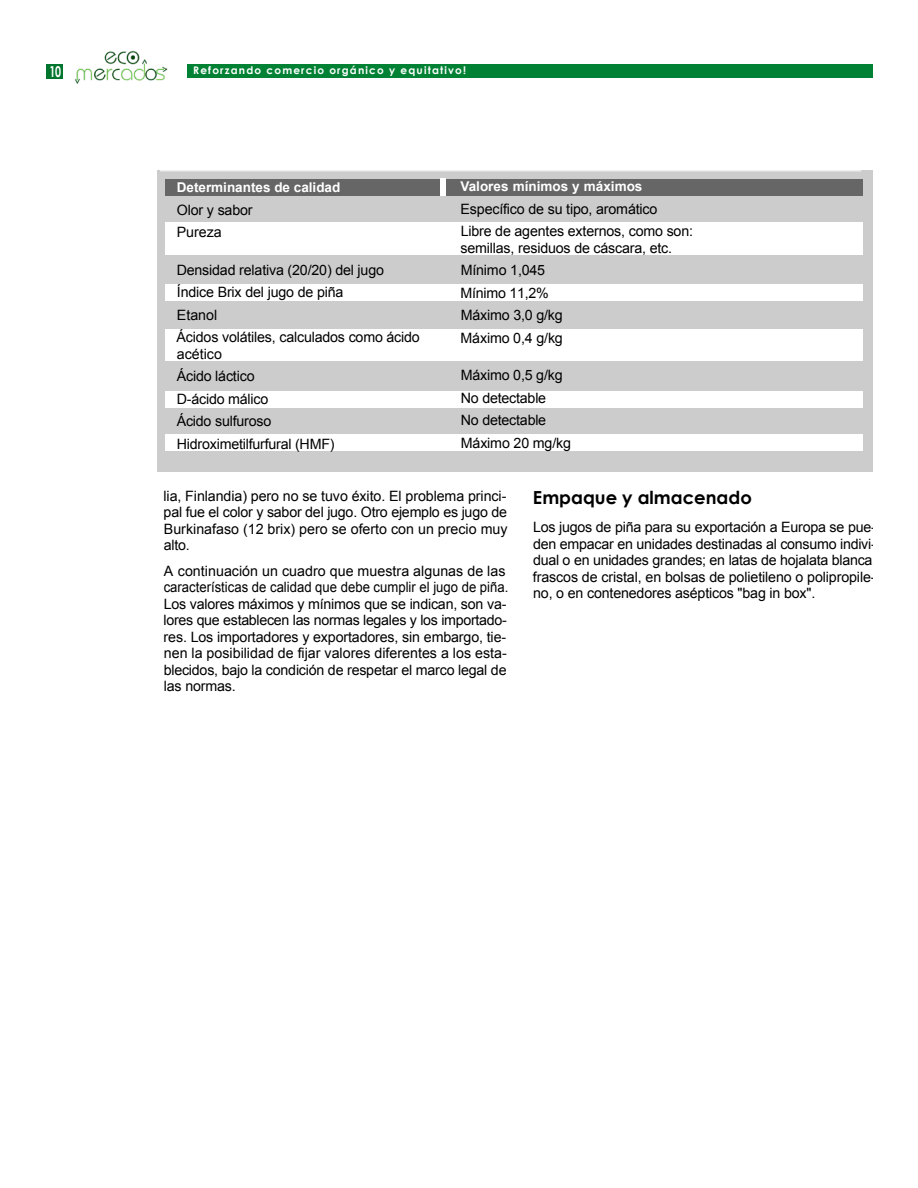
<style>
.page{position:relative;width:918px;height:1188px;background:#fff}
.page>*{position:absolute;margin:0;border:0;box-sizing:border-box;transform-origin:0 0}
.t1{font:700 18px "Century Gothic";color:#000}
.t2{font:700 15px "Century Gothic";color:#fff;scale:.71 1}
.t3{font:14.25px/22.5px "Arial";letter-spacing:-.01em;color:#000}
.t4{font:700 13.5px "Arial";color:#fff}
.t5{font:700 10.5px "Century Gothic";letter-spacing:.11em;color:#fff}
</style>
<div class="page">
<img style="left:75px;top:50px;width:93px;height:33px">
<div style="left:187px;top:64px;width:686px;height:14px;background:#008134"></div>
<div style="left:46px;top:64px;width:17px;height:14px;background:#00752e"></div>
<div style="left:158px;top:170px;width:715px;height:301px;background:#ccc"></div>
<div style="left:165px;top:223px;width:697px;height:32px;background:#fff"></div>
<div style="left:165px;top:179px;width:697px;height:17px;background:#666"></div>
<div style="left:165px;top:284px;width:697px;height:17px;background:#fff"></div>
<div style="left:165px;top:329px;width:697px;height:32px;background:#fff"></div>
<div style="left:165px;top:391px;width:697px;height:17px;background:#fff"></div>
<div style="left:165px;top:434px;width:697px;height:17px;background:#fff"></div>
<hr style="left:160px;top:171px;width:701px;height:1px;background:#fff">
<div style="left:440px;top:178px;width:6px;height:18px;background:#fff"></div>
<p class="t2" style="left:49px;top:60px;width:18px">10</p>
<p class="t5" style="left:193px;top:62px;width:274px">Reforzando comercio orgánico y equitativo!</p>
<p class="t4" style="left:177px;top:178px;width:165px">Determinantes de calidad</p>
<p class="t3" style="left:177px;top:198px;width:77px">Olor y sabor<br>Pureza</p>
<p class="t3" style="left:177px;top:258px;width:245px">Densidad relativa (20/20) del jugo<br>Índice Brix del jugo de piña<br>Etanol<br>Ácidos volátiles, calculados como ácido</p>
<p class="t3" style="left:177px;top:342px;width:159px">acético<br>Ácido láctico<br>D-ácido málico<br>Ácido sulfuroso<br>Hidroximetilfurfural (HMF)</p>
<p class="t4" style="left:461px;top:178px;width:183px">Valores mínimos y máximos</p>
<p class="t3" style="left:461px;top:198px;width:234px">Específico de su tipo, aromático<br>Libre de agentes externos, como son:</p>
<p class="t3" style="left:461px;top:237px;width:213px">semillas, residuos de cáscara, etc.<br>Mínimo 1,045<br>Mínimo 11,2%<br>Máximo 3,0 g/kg<br>Máximo 0,4 g/kg</p>
<p class="t3" style="left:461px;top:364px;width:112px">Máximo 0,5 g/kg<br>No detectable<br>No detectable<br>Máximo 20 mg/kg</p>
<p class="t3" style="left:164px;top:488px;width:346px;line-height:16.5px;text-align:justify">lia, Finlandia) pero no se tuvo éxito. El problema princi&shy;pal fue el color y sabor del jugo. Otro ejemplo es jugo de Burkinafaso (12 brix) pero se oferto con un precio muy alto.</p>
<p class="t3" style="left:164px;top:563px;width:346px;line-height:16.5px">A continuación un cuadro que muestra algunas de las características de calidad que debe cumplir el jugo de piña.<br>Los valores máximos y mínimos que se indican, son va&shy;lores que establecen las normas legales y los importado&shy;res. Los importadores y exportadores, sin embargo, tie&shy;nen la posibilidad de fijar valores diferentes a los esta&shy;blecidos, bajo la condición de respetar el marco legal de las normas.</p>
<p class="t1" style="left:533px;top:483px;width:220px">Empaque y almacenado</p>
<p class="t3" style="left:533px;top:519px;width:345px;line-height:16.5px;text-align:justify">Los jugos de piña para su exportación a Europa se pue&shy;den empacar en unidades destinadas al consumo indivi&shy;dual o en unidades grandes; en latas de hojalata blanca, frascos de cristal, en bolsas de polietileno o polipropile&shy;no, o en contenedores asépticos "bag in box".</p>
</div>
